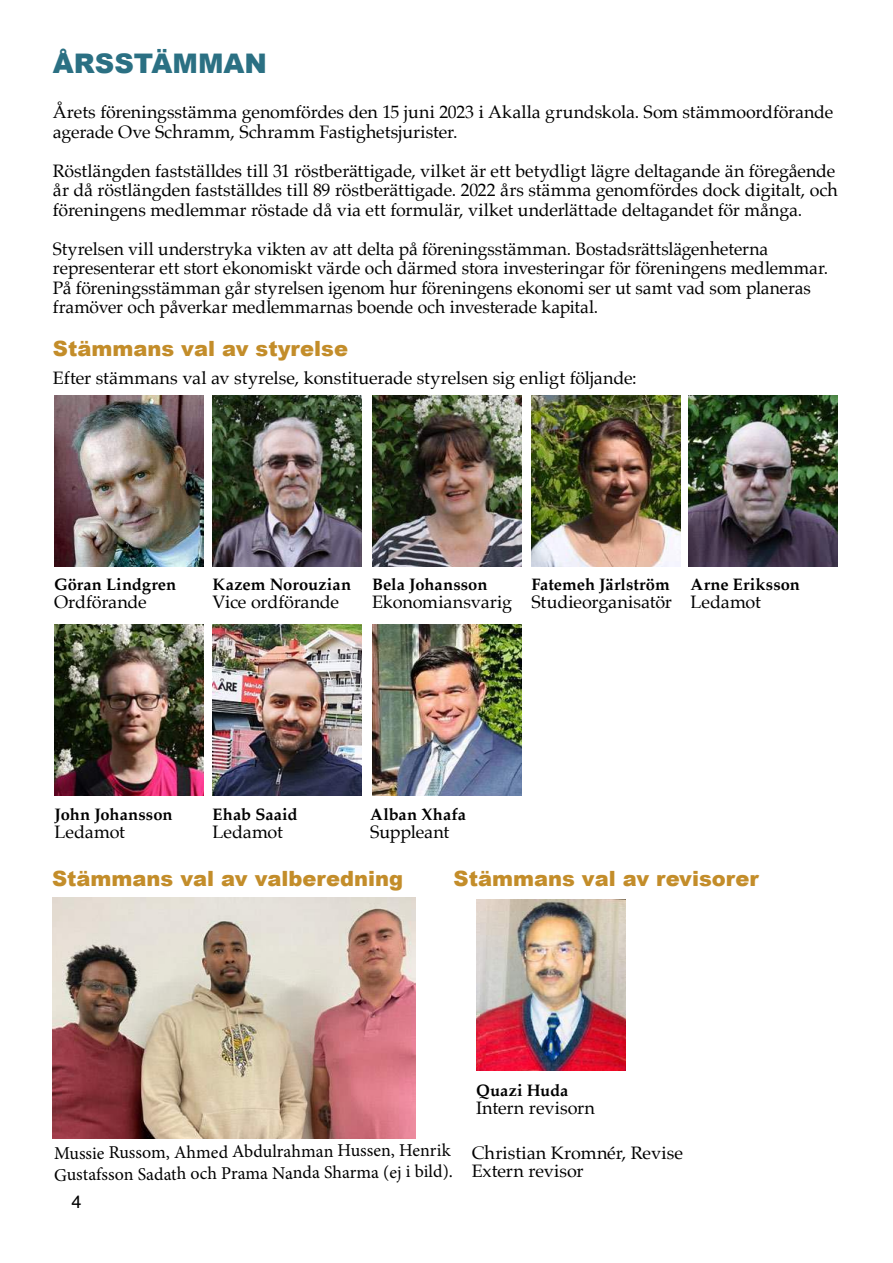
<style>
.page{position:relative;width:893px;height:1263px;background:#fff}
.page>*{position:absolute;margin:0;border:0;box-sizing:border-box;transform-origin:0 0}
.t1{font:900 27px "Arial";color:#2b7083}
.t2{font:900 21px "Arial";color:#c38d2a}
.t3{font:18px/19.5px "Palatino";letter-spacing:-.005em;color:#000}
.t4{font:18px/21.8px "Minion Pro";letter-spacing:-.01em;color:#000}
.t5{font:18px "Helvetica";color:#000}
.t6{font:700 16.5px "Palatino";letter-spacing:.005em;color:#000}
</style>
<div class="page">
<img style="left:54px;top:395px;width:149px;height:171px">
<img style="left:213px;top:395px;width:149px;height:171px">
<img style="left:372px;top:395px;width:149px;height:171px">
<img style="left:531px;top:395px;width:150px;height:171px">
<img style="left:689px;top:395px;width:149px;height:171px">
<img style="left:54px;top:624px;width:149px;height:171px">
<img style="left:213px;top:624px;width:149px;height:171px">
<img style="left:52px;top:898px;width:364px;height:240px">
<img style="left:373px;top:624px;width:148px;height:171px">
<img style="left:476px;top:899px;width:149px;height:171px">
<h1 class="t1" style="left:53px;top:49px;width:216px">ÅRSSTÄMMAN</h1>
<p class="t3" style="left:53px;top:104px;width:782px">Årets föreningsstämma genomfördes den 15 juni 2023 i Akalla grundskola. Som stämmoordförande agerade Ove Schramm, Schramm Fastighetsjurister.</p>
<p class="t3" style="left:53px;top:163px;width:786px">Röstlängden fastställdes till 31 röstberättigade, vilket är ett betydligt lägre deltagande än föregående år då röstlängden fastställdes till 89 röstberättigade. 2022 års stämma genomfördes dock digitalt, och föreningens medlemmar röstade då via ett formulär, vilket underlättade deltagandet för många.</p>
<p class="t3" style="left:53px;top:241px;width:777px">Styrelsen vill understryka vikten av att delta på föreningsstämman. Bostadsrättslägenheterna representerar ett stort ekonomiskt värde och därmed stora investeringar för föreningens medlemmar.<br>På föreningsstämman går styrelsen igenom hur föreningens ekonomi ser ut samt vad som planeras framöver och påverkar medlemmarnas boende och investerade kapital.</p>
<p class="t2" style="left:53px;top:337px;width:297px">Stämmans val av styrelse</p>
<p class="t3" style="left:53px;top:369px;width:585px">Efter stämmans val av styrelse, konstituerade styrelsen sig enligt följande:</p>
<p class="t6" style="left:54px;top:578px;width:124px">Göran Lindgren</p>
<p class="t3" style="left:54px;top:593px;width:94px">Ordförande</p>
<p class="t6" style="left:213px;top:578px;width:140px">Kazem Norouzian</p>
<p class="t3" style="left:213px;top:593px;width:128px">Vice ordförande</p>
<p class="t6" style="left:372px;top:578px;width:117px">Bela Johansson</p>
<p class="t3" style="left:372px;top:593px;width:142px">Ekonomiansvarig</p>
<p class="t6" style="left:531px;top:578px;width:140px">Fatemeh Järlström</p>
<p class="t3" style="left:531px;top:593px;width:142px">Studieorganisatör</p>
<p class="t6" style="left:691px;top:578px;width:111px">Arne Eriksson</p>
<p class="t3" style="left:691px;top:593px;width:72px">Ledamot</p>
<p class="t6" style="left:370px;top:808px;width:97px">Alban Xhafa</p>
<p class="t3" style="left:370px;top:824px;width:81px">Suppleant</p>
<p class="t6" style="left:213px;top:808px;width:86px">Ehab Saaid</p>
<p class="t3" style="left:213px;top:824px;width:72px">Ledamot</p>
<p class="t2" style="left:52px;top:868px;width:353px">Stämmans val av valberedning</p>
<p class="t2" style="left:453px;top:868px;width:307px">Stämmans val av revisorer</p>
<p class="t6" style="left:55px;top:808px;width:119px">John Johansson</p>
<p class="t3" style="left:55px;top:824px;width:72px">Ledamot</p>
<p class="t4" style="left:54px;top:1141px;width:401px">Mussie Russom, Ahmed Abdulrahman Hussen, Henrik<br>Gustafsson Sadath och Prama Nanda Sharma (ej i bild).</p>
<p class="t5" style="left:72px;top:1193px;width:12px">4</p>
<p class="t6" style="left:476px;top:1084px;width:94px">Quazi Huda</p>
<p class="t3" style="left:476px;top:1099px;width:121px">Intern revisorn</p>
<p class="t3" style="left:472px;top:1146px;width:213px;line-height:18px">Christian Kromnér, Revise<br>Extern revisor</p>
</div>
